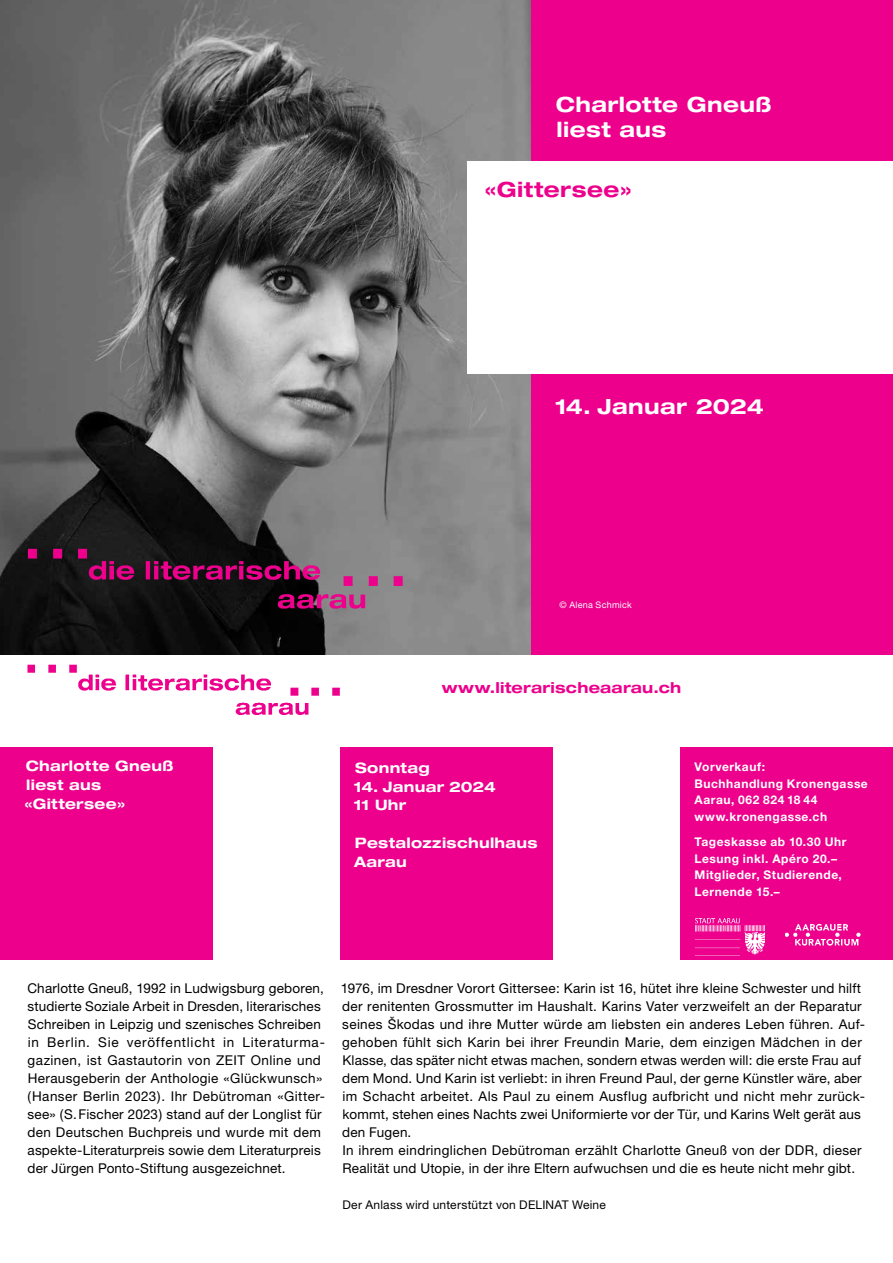
<style>
.page{position:relative;width:893px;height:1263px;background:#fff}
.page>*{position:absolute;margin:0;border:0;box-sizing:border-box;transform-origin:0 0}
.t1{font:700 expanded 21px/25.2px "Helvetica Neue";letter-spacing:.02em;color:#fff}
.t2{font:700 expanded 21px "Helvetica Neue";letter-spacing:.025em;color:#ec008c}
.t3{font:700 expanded 15px "Helvetica Neue";letter-spacing:.015em;color:#ec008c}
.t4{font:700 expanded 14.4px/18.8px "Helvetica Neue";letter-spacing:.02em;color:#fff}
.t5{font:13.5px/18px "Helvetica Neue";letter-spacing:.02em;color:#000}
.t6{font:700 12px/16.5px "Helvetica Neue";letter-spacing:.045em;color:#fff}
.t7{font:12px "Helvetica Neue";letter-spacing:.02em;color:#000}
.t8{font:9px "Helvetica Neue";letter-spacing:.025em;color:#fff}
</style>
<div class="page">
<img style="left:0;top:0;width:531px;height:655px">
<div style="left:531px;top:0;width:362px;height:655px;background:#ec008c"></div>
<div style="left:680px;top:162px;width:213px;height:212px;background:#fff"></div>
<div style="left:468px;top:162px;width:231px;height:212px;background:#fff"></div>
<img style="left:20px;top:489px;width:396px;height:147px">
<div style="left:0;top:747px;width:213px;height:213px;background:#ec008c"></div>
<div style="left:340px;top:747px;width:213px;height:213px;background:#ec008c"></div>
<div style="left:680px;top:747px;width:213px;height:213px;background:#ec008c"></div>
<img style="left:23px;top:615px;width:328px;height:100px">
<img style="left:695px;top:919px;width:69px;height:36px">
<img style="left:785px;top:923px;width:76px;height:23px">
<h1 class="t1" style="left:556px;top:91px;width:217px">Charlotte Gneuß liest aus</h1>
<h1 class="t2" style="left:484px;top:176px;width:150px">«Gittersee»</h1>
<h1 class="t1" style="left:555px;top:393px;width:210px">14. Januar 2024</h1>
<p class="t8" style="left:560px;top:600px;width:74px">© Alena Schmick</p>
<p class="t3" style="left:442px;top:679px;width:241px">www.literarischeaarau.ch</p>
<p class="t4" style="left:24px;top:756px;width:151px">Charlotte Gneuß liest aus «Gittersee»</p>
<p class="t6" style="left:695px;top:758px;width:175px">Vorverkauf:<br>Buchhandlung Kronengasse<br>Aarau, 062 824 18 44 www.kronengasse.ch</p>
<p class="t6" style="left:695px;top:833px;width:153px">Tageskasse ab 10.30 Uhr<br>Lesung inkl. Apéro 20.–<br>Mitglieder, Studierende,<br>Lernende 15.–</p>
<p class="t4" style="left:355px;top:758px;width:76px">Sonntag</p>
<p class="t4" style="left:354px;top:777px;width:144px">14. Januar 2024<br>11 Uhr</p>
<p class="t4" style="left:354px;top:833px;width:185px">Pestalozzischulhaus<br>Aarau</p>
<p class="t5" style="left:27px;top:979px;width:299px">Charlotte Gneuß, 1992 in Ludwigsburg geboren, studierte Soziale Arbeit in Dresden, literarisches Schreiben in Leipzig und szenisches Schreiben in Berlin. Sie veröffentlicht in Literaturma-- gazinen, ist Gastautorin von ZEIT Online und Herausgeberin der Anthologie «Glückwunsch» (Hanser Berlin 2023). Ihr Debütroman «Gitter&shy;see» (S.Fischer 2023) stand auf der Longlist für den Deutschen Buchpreis und wurde mit dem aspekte-Literaturpreis sowie dem Literaturpreis der Jürgen Ponto-Stiftung ausgezeichnet.</p>
<p class="t5" style="left:341px;top:979px;width:526px">1976, im Dresdner Vorort Gittersee: Karin ist 16, hütet ihre kleine Schwester und hilft der renitenten Grossmutter im Haushalt. Karins Vater verzweifelt an der Reparatur seines Škodas und ihre Mutter würde am liebsten ein anderes Leben führen. Auf&shy;gehoben fühlt sich Karin bei ihrer Freundin Marie, dem einzigen Mädchen in der Klasse, das später nicht etwas machen, sondern etwas werden will: die erste Frau auf dem Mond. Und Karin ist verliebt: in ihren Freund Paul, der gerne Künstler wäre, aber im Schacht arbeitet. Als Paul zu einem Ausflug aufbricht und nicht mehr zurück&shy;kommt, stehen eines Nachts zwei Uniformierte vor der Tür, und Karins Welt gerät aus den Fugen.<br>In ihrem eindringlichen Debütroman erzählt Charlotte Gneuß von der DDR, dieser Realität und Utopie, in der ihre Eltern aufwuchsen und die es heute nicht mehr gibt.</p>
<p class="t7" style="left:343px;top:1198px;width:265px">Der Anlass wird unterstützt von DELINAT Weine</p>
</div>
